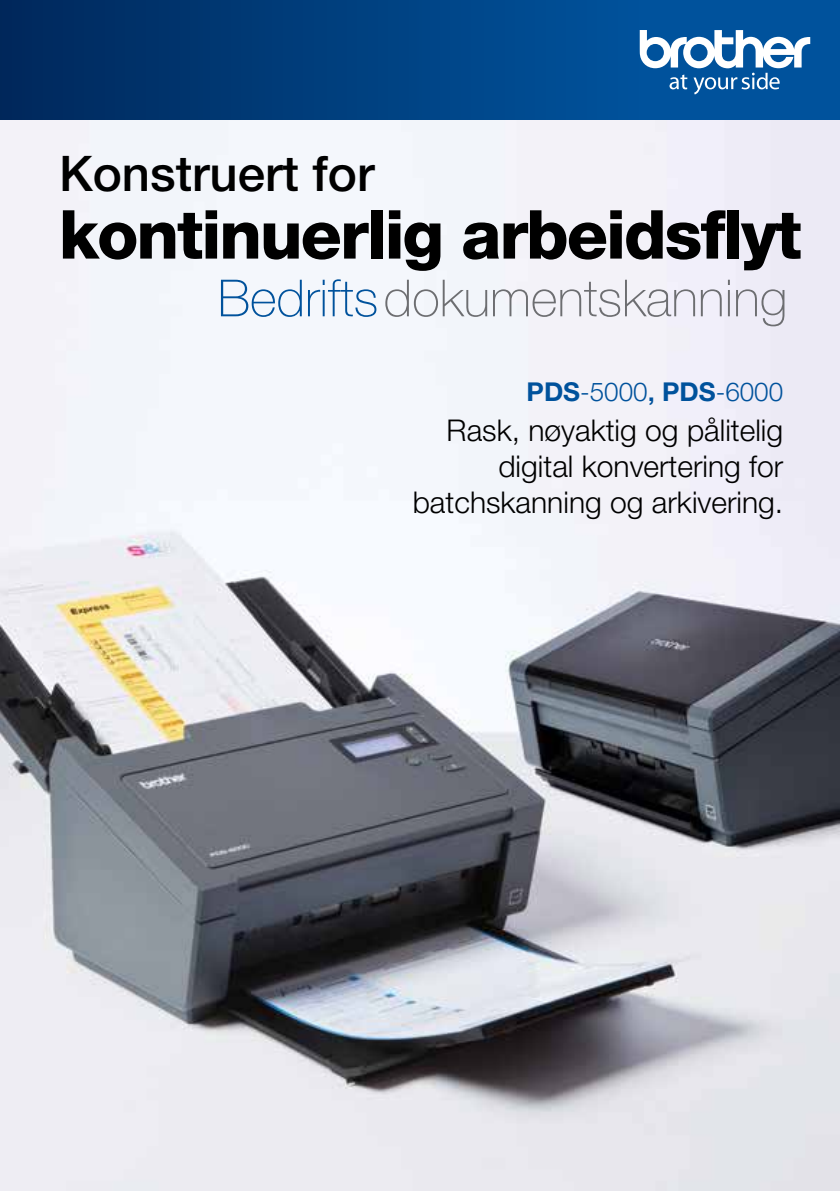
<style>
.page{position:relative;width:840px;height:1191px;background:#fff}
.page>*{position:absolute;margin:0;border:0;box-sizing:border-box;transform-origin:0 0}
.t1{font:800 67.6px "Helvetica Neue LT Pro";letter-spacing:-.03em;color:#000}
.t2{font:100 51.2px "Helvetica Neue LT Pro";color:#6d6e71}
.t3{font:500 49.2px "Helvetica Neue LT Pro";color:#000}
.t4{font:300 30px/36px "Helvetica Neue LT Pro";color:#000;text-align:right}
.t5{font:300 26px "Helvetica Neue LT Pro";color:#00529c}
.s1{color:#00529c}
.s2{font-weight:700}
.s3{font-weight:500}
</style>
<div class="page">
<img style="left:0;top:119px;width:839px;height:1072px">
<div style="left:0;top:0;width:640px;height:119px;background:linear-gradient(to right,#00285b,#00539c)"></div>
<div style="left:639px;top:0;width:200px;height:119px;background:#00529c"></div>
<svg style="left:639px;top:30px;width:170px;height:64px"></svg>
<h3 class="t3" style="left:59px;top:144px;width:317px">Konstruert for</h3>
<h1 class="t1" style="left:59px;top:194px;width:743px">kontinuerlig arbeidsflyt</h1>
<h2 class="t2" style="left:217px;top:269px;width:570px"><span class="s1">Bedrifts</span>dokumentskanning</h2>
<p class="t5" style="left:526px;top:376px;width:258px"><span class="s2">PDS</span>-5000<span class="s3">,</span> <span class="s2">PDS</span>-6000</p>
<p class="t4" style="left:412px;top:412px;width:372px">Rask, nøyaktig og pålitelig digital konvertering for batchskanning og arkivering.</p>
</div>
